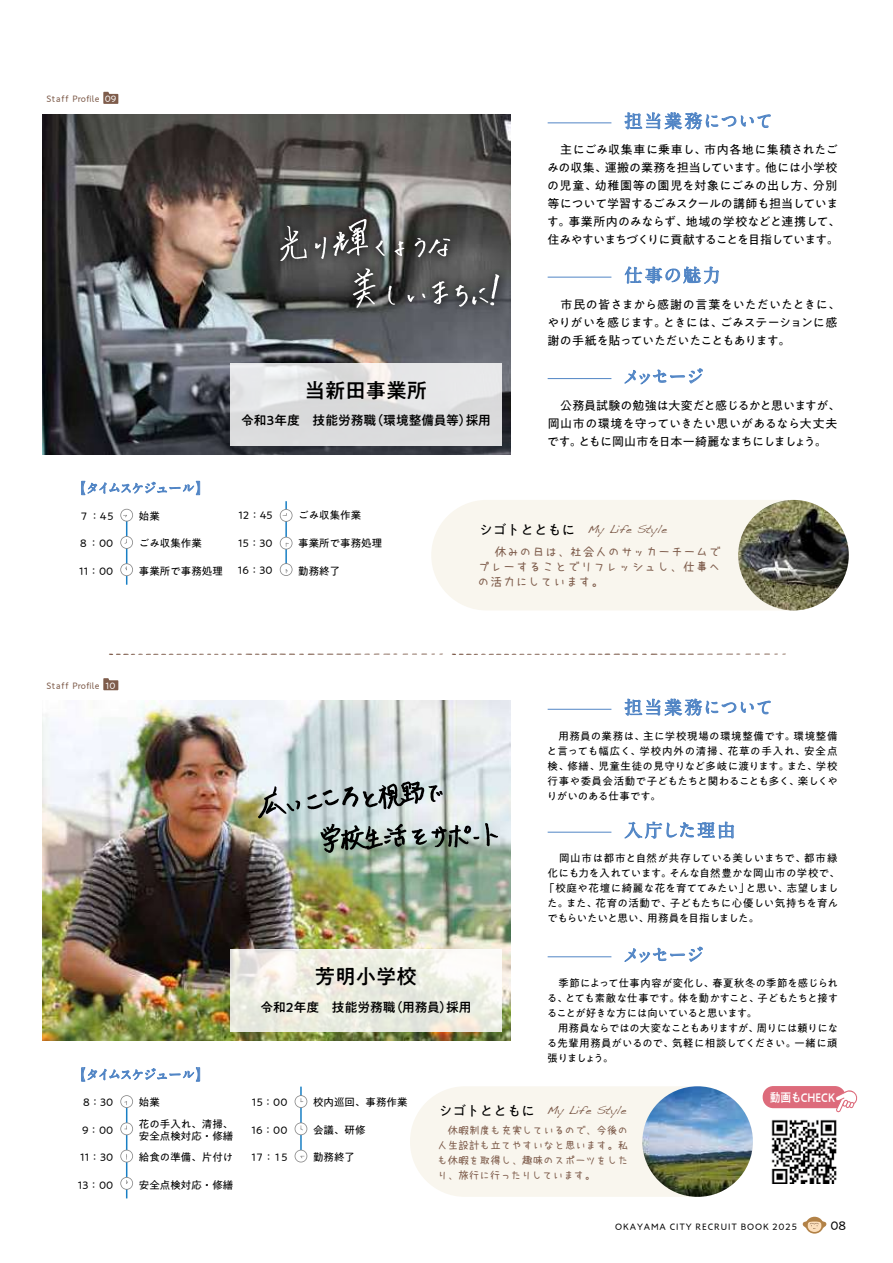
<style>
.page{position:relative;width:893px;height:1263px;background:#fff}
.page>*{position:absolute;margin:0;border:0;box-sizing:border-box;transform-origin:0 0}
.t1{font:500 20.4px "PA1 Gothic Std";color:#000}
.t2{font:700 18px "A1 Mincho Std";letter-spacing:-.015em;color:#5185c5}
.t3{font:700 18px "A1 Mincho Std";letter-spacing:.025em;color:#5185c5}
.t4{font:13.8px "PA1 Gothic Std";color:#000}
.t5{font:700 13.5px "A1 Mincho Std";letter-spacing:-.125em;color:#5185c5}
.t6{font:500 12.75px "PA1 Gothic Std";color:#000}
.t7{font:12px/18px "PA1 Gothic Std";letter-spacing:-.015em;color:#000}
.t8{font:12px/15px "uzura font";letter-spacing:.05em;color:#7e5c4b;text-align:justify}
.t9{font:500 12px "PA1 Gothic Std";color:#fff;scale:.9 1}
.t10{font:10.5px/15px "PA1 Gothic Std";color:#000}
.t11{font:10.5px/15px "uzura font";letter-spacing:.01em;color:#7e5c4b;text-align:justify}
.t12{font:10.5px "PA1 Gothic Std";letter-spacing:.03em;color:#000}
.t13{font:10.5px "PA1 Gothic Std";letter-spacing:.025em;color:#000}
.t14{font:10.5px "PA1 Gothic Std";letter-spacing:-.04em;color:#000}
.t15{font:10.35px "Dakota";color:#7e5c4b}
.t16{font:9px "PA1 Gothic Std";letter-spacing:.04em;color:#7e5c4b}
.t17{font:9px "PA1 Gothic Std";letter-spacing:.1em;color:#000}
.s1{color:#fff}
</style>
<div class="page">
<img style="left:772px;top:1119px;width:64px;height:65px">
<div style="left:763px;top:1086px;width:83px;height:22px;background:#dd6b7b;border-radius:11px"></div>
<svg style="left:834px;top:1089px;width:24px;height:24px"></svg>
<div style="left:431px;top:500px;width:418px;height:110px;background:#f9f6ee;border-radius:55px"></div>
<img style="left:738px;top:500px;width:111px;height:110px;border-radius:55px">
<hr style="left:548px;top:709px;width:63px;height:1px;background:#5185c5">
<svg style="left:625px;top:698px;width:146px;height:18px"></svg>
<hr style="left:548px;top:832px;width:63px;height:1px;background:#5185c5">
<svg style="left:624px;top:821px;width:110px;height:18px"></svg>
<hr style="left:548px;top:956px;width:63px;height:1px;background:#5185c5">
<svg style="left:624px;top:947px;width:79px;height:15px"></svg>
<svg style="left:109px;top:653px;width:334px;height:2px"></svg>
<svg style="left:452px;top:653px;width:334px;height:2px"></svg>
<img style="left:43px;top:700px;width:467px;height:341px">
<img style="left:43px;top:114px;width:467px;height:340px">
<svg style="left:231px;top:363px;width:271px;height:83px;background:#e0e0e1"></svg>
<svg style="left:231px;top:949px;width:271px;height:83px;fill:#ecede1"></svg>
<img style="left:267px;top:206px;width:244px;height:115px">
<svg style="left:280px;top:219px;width:219px;height:89px;background:#585959"></svg>
<hr style="left:548px;top:122px;width:63px;height:1px;background:#5185c5">
<svg style="left:625px;top:112px;width:146px;height:17px"></svg>
<hr style="left:548px;top:277px;width:63px;height:1px;background:#5185c5">
<svg style="left:625px;top:266px;width:94px;height:18px"></svg>
<hr style="left:548px;top:378px;width:63px;height:1px;background:#5185c5">
<svg style="left:624px;top:368px;width:79px;height:16px"></svg>
<hr style="left:126px;top:515px;width:1px;height:70px;background:#187fc4">
<hr style="left:285px;top:501px;width:2px;height:69px;background:#187fc4">
<svg style="left:280px;top:537px;width:13px;height:12px"></svg>
<svg style="left:281px;top:538px;width:11px;height:11px"></svg>
<svg style="left:120px;top:509px;width:13px;height:12px"></svg>
<svg style="left:121px;top:510px;width:11px;height:11px"></svg>
<svg style="left:81px;top:481px;width:119px;height:14px"></svg>
<svg style="left:280px;top:509px;width:13px;height:13px"></svg>
<svg style="left:281px;top:510px;width:11px;height:11px"></svg>
<svg style="left:280px;top:563px;width:13px;height:13px"></svg>
<svg style="left:281px;top:564px;width:11px;height:11px"></svg>
<svg style="left:258px;top:781px;width:240px;height:72px;background:#abb7b3"></svg>
<hr style="left:126px;top:1102px;width:1px;height:96px;background:#187fc4">
<hr style="left:300px;top:1086px;width:2px;height:71px;background:#187fc4">
<svg style="left:120px;top:1122px;width:13px;height:13px"></svg>
<svg style="left:121px;top:1123px;width:11px;height:11px"></svg>
<svg style="left:295px;top:1096px;width:12px;height:11px"></svg>
<svg style="left:120px;top:1095px;width:13px;height:13px"></svg>
<svg style="left:121px;top:1096px;width:11px;height:11px"></svg>
<svg style="left:121px;top:1150px;width:11px;height:12px"></svg>
<svg style="left:120px;top:1177px;width:13px;height:13px"></svg>
<svg style="left:121px;top:1178px;width:11px;height:11px"></svg>
<svg style="left:295px;top:1123px;width:12px;height:11px"></svg>
<svg style="left:295px;top:1150px;width:12px;height:12px"></svg>
<svg style="left:81px;top:1067px;width:119px;height:14px"></svg>
<div style="left:410px;top:1086px;width:343px;height:111px;background:#f9f6ee;border-radius:55px"></div>
<img style="left:642px;top:1086px;width:111px;height:111px">
<svg style="left:120px;top:536px;width:13px;height:13px"></svg>
<svg style="left:121px;top:537px;width:11px;height:11px"></svg>
<svg style="left:120px;top:563px;width:13px;height:13px"></svg>
<svg style="left:121px;top:564px;width:11px;height:11px"></svg>
<svg style="left:803px;top:1217px;width:23px;height:16px"></svg>
<svg style="left:103px;top:92px;width:15px;height:12px"></svg>
<svg style="left:103px;top:678px;width:15px;height:12px"></svg>
<p class="t16" style="left:47px;top:94px;width:71px">Staff Profile <span class="s1">09</span></p>
<h1 class="t1" style="left:305px;top:378px;width:124px">当新田事業所</h1>
<p class="t6" style="left:241px;top:413px;width:251px">令和３年度　技能労務職（環境整備員等）採用</p>
<h2 class="t3" style="left:624px;top:106px;width:150px">担当業務について</h2>
<p class="t7" style="left:547px;top:142px;width:295px">　主にごみ収集車に乗車し、市内各地に集積されたごみの収集、運搬の業務を担当しています。他には小学校の児童、幼稚園等の園児を対象にごみの出し方、分別等について学習するごみスクールの講師も担当しています。事業所内のみならず、地域の学校などと連携して、住みやすいまちづくりに貢献することを目指しています。</p>
<h2 class="t2" style="left:624px;top:261px;width:98px">仕事の魅力</h2>
<p class="t7" style="left:547px;top:296px;width:295px">　市民の皆さまから感謝の言葉をいただいたときに、やりがいを感じます。ときには、ごみステーションに感謝の手紙を貼っていただいたこともあります。</p>
<h2 class="t2" style="left:623px;top:362px;width:83px">メッセージ</h2>
<p class="t7" style="left:547px;top:397px;width:295px">　公務員試験の勉強は大変だと感じるかと思いますが、岡山市の環境を守っていきたい思いがあるなら大丈夫です。ともに岡山市を日本一綺麗なまちにしましょう。</p>
<p class="t10" style="left:79px;top:509px;width:36px">７：45</p>
<p class="t10" style="left:139px;top:509px;width:22px">始業</p>
<p class="t10" style="left:78px;top:536px;width:37px">８：00</p>
<p class="t10" style="left:139px;top:536px;width:64px">ごみ収集作業</p>
<p class="t10" style="left:79px;top:564px;width:36px">11：00</p>
<p class="t10" style="left:139px;top:564px;width:85px">事業所で事務処理</p>
<p class="t10" style="left:239px;top:508px;width:36px">12：45</p>
<p class="t10" style="left:298px;top:508px;width:64px">ごみ収集作業</p>
<p class="t10" style="left:238px;top:536px;width:36px">15：30</p>
<p class="t10" style="left:298px;top:536px;width:85px">事業所で事務処理</p>
<p class="t10" style="left:238px;top:564px;width:36px">16：30</p>
<p class="t10" style="left:298px;top:564px;width:43px">勤務終了</p>
<h3 class="t4" style="left:479px;top:522px;width:98px">シゴトとともに</h3>
<p class="t8" style="left:478px;top:544px;width:244px;text-indent:17px">休みの日は、社会人のサッカーチームでプレーすることでリフレッシュし、仕事への活力にしています。</p>
<p class="t15" style="left:587px;top:522px;width:81px">My Life Style</p>
<p class="t16" style="left:47px;top:680px;width:71px">Staff Profile <span class="s1">10</span></p>
<p class="t5" style="left:72px;top:1063px;width:138px">【タイムスケジュール】</p>
<h1 class="t1" style="left:315px;top:964px;width:104px">芳明小学校</h1>
<p class="t6" style="left:261px;top:999px;width:212px">令和２年度　技能労務職（用務員）採用</p>
<h2 class="t3" style="left:624px;top:693px;width:150px">担当業務について</h2>
<p class="t10" style="left:547px;top:729px;width:293px;text-align:justify">　用務員の業務は、主に学校現場の環境整備です。環境整備と言っても幅広く、学校内外の清掃、花草の手入れ、安全点検、修繕、児童生徒の見守りなど多岐に渡ります。また、学校行事や委員会活動で子どもたちと関わることも多く、楽しくやりがいのある仕事です。</p>
<h2 class="t2" style="left:624px;top:815px;width:112px">入庁した理由</h2>
<p class="t13" style="left:548px;top:852px;width:291px">　岡山市は都市と自然が共存している美しいまちで、都市緑</p>
<p class="t10" style="left:548px;top:867px;width:294px">化にも力を入れています。そんな自然豊かな岡山市の学校で、</p>
<p class="t12" style="left:544px;top:882px;width:296px">「校庭や花壇に綺麗な花を育ててみたい」と思い、志望しまし</p>
<p class="t10" style="left:547px;top:897px;width:293px">た。また、花育の活動で、子どもたちに心優しい気持ちを育ん</p>
<p class="t14" style="left:547px;top:912px;width:213px">でもらいたいと思い、用務員を目指しました。</p>
<h2 class="t2" style="left:623px;top:940px;width:83px">メッセージ</h2>
<p class="t10" style="left:547px;top:976px;width:293px">　季節によって仕事内容が変化し、春夏秋冬の季節を感じられる、とても素敵な仕事です。体を動かすこと、子どもたちと接することが好きな方には向いていると思います。<br>　用務員ならではの大変なこともありますが、周りには頼りになる先輩用務員がいるので、気軽に相談してください。一緒に頑張りましょう。</p>
<p class="t10" style="left:83px;top:1095px;width:32px">8：30</p>
<p class="t10" style="left:139px;top:1095px;width:22px">始業</p>
<p class="t10" style="left:82px;top:1123px;width:33px">9：00</p>
<p class="t10" style="left:139px;top:1118px;width:96px;line-height:12px">花の手入れ、清掃、安全点検対応・修繕</p>
<p class="t10" style="left:80px;top:1150px;width:35px">11：30</p>
<p class="t10" style="left:139px;top:1150px;width:96px">給食の準備、片付け</p>
<p class="t10" style="left:78px;top:1178px;width:37px">13：00</p>
<p class="t10" style="left:139px;top:1178px;width:96px">安全点検対応・修繕</p>
<p class="t10" style="left:252px;top:1095px;width:37px">15：00</p>
<p class="t10" style="left:313px;top:1095px;width:96px">校内巡回、事務作業</p>
<p class="t10" style="left:252px;top:1123px;width:38px">16：00</p>
<p class="t10" style="left:313px;top:1123px;width:54px">会議、研修</p>
<p class="t10" style="left:252px;top:1150px;width:38px">17：15</p>
<p class="t10" style="left:313px;top:1150px;width:43px">勤務終了</p>
<h3 class="t4" style="left:439px;top:1103px;width:98px">シゴトとともに</h3>
<p class="t11" style="left:437px;top:1123px;width:192px">　休暇制度も充実しているので、今後の人生設計も立てやすいなと思います。私も休暇を取得し、趣味のスポーツをしたり、旅行に行ったりしています。</p>
<p class="t15" style="left:547px;top:1103px;width:81px">My Life Style</p>
<p class="t9" style="left:770px;top:1091px;width:74px">動画もCHECK</p>
<p class="t17" style="left:615px;top:1221px;width:183px">OKAYAMA CITY RECRUIT BOOK 2025</p>
<p class="t7" style="left:830px;top:1217px;width:17px">08</p>
</div>
